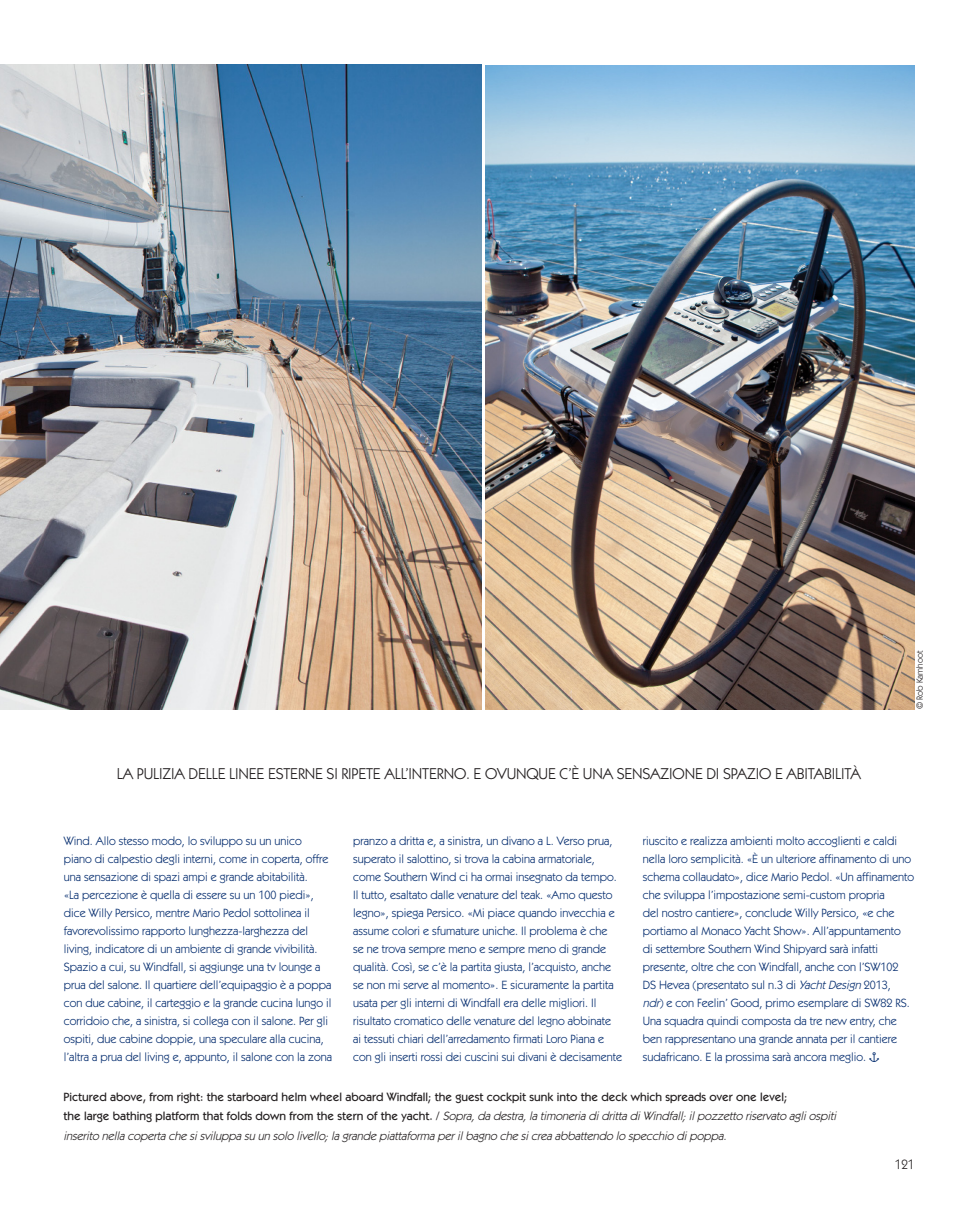
<style>
.page{position:relative;width:978px;height:1212px;background:#fff}
.page>*{position:absolute;margin:0;border:0;box-sizing:border-box;transform-origin:0 0}
.sommario_ita{font:15.75px "ITC Kabel Std";letter-spacing:-.01em;color:#231f20}
.t1{font:13.5px "ITC Kabel Std";color:#231f20;scale:.95 1}
.testo_ita_capo{font:12px/18px "ITC Kabel Std";color:#052d6f}
.dida_eng{font:italic 12px "ITC Kabel Std";color:#231f20}
.dida_eng-2{font:500 12px "ITC Kabel Std";color:#231f20}
.credit{font:9px "ITC Kabel Std";color:#231f20}
.s1{font-style:italic}
.s2{font-family:"Carta Std";font-size:15px}
.s3{font-weight:500;font-style:normal}
</style>
<div class="page">
<img style="left:0;top:64px;width:481px;height:645px">
<img style="left:485px;top:66px;width:429px;height:643px">
<p class="sommario_ita" style="left:117px;top:765px;width:746px">LA PULIZIA DELLE LINEE ESTERNE SI RIPETE ALL’INTERNO. E OVUNQUE C’È UNA SENSAZIONE DI SPAZIO E ABITABILITÀ</p>
<p class="credit" style="left:914px;top:709px;width:60px;rotate:-90deg">© Rob Kamhoot</p>
<p class="testo_ita_capo" style="left:64px;top:832px;width:270px">Wind. Allo stesso modo, lo sviluppo su un unico piano di calpestio degli interni, come in coperta, offre una sensazione di spazi ampi e grande abitabilità.<br>«La percezione è quella di essere su un 100 piedi», dice Willy Persico, mentre Mario Pedol sottolinea il favorevolissimo rapporto lunghezza-larghezza del living, indicatore di un ambiente di grande vivibilità.<br>Spazio a cui, su Windfall, si aggiunge una tv lounge a prua del salone. Il quartiere dell’equipaggio è a poppa con due cabine, il carteggio e la grande cucina lungo il corridoio che, a sinistra, si collega con il salone. Per gli ospiti, due cabine doppie, una speculare alla cucina, l’altra a prua del living e, appunto, il salone con la zona</p>
<p class="testo_ita_capo" style="left:353px;top:832px;width:270px">pranzo a dritta e, a sinistra, un divano a L. Verso prua, superato il salottino, si trova la cabina armatoriale, come Southern Wind ci ha ormai insegnato da tempo.<br>Il tutto, esaltato dalle venature del teak. «Amo questo legno», spiega Persico. «Mi piace quando invecchia e assume colori e sfumature uniche. Il problema è che<br>se ne trova sempre meno e sempre meno di grande qualità. Così, se c’è la partita giusta, l’acquisto, anche se non mi serve al momento». E sicuramente la partita usata per gli interni di Windfall era delle migliori. Il risultato cromatico delle venature del legno abbinate ai tessuti chiari dell’arredamento firmati Loro Piana e con gli inserti rossi dei cuscini sui divani è decisamente</p>
<p class="testo_ita_capo" style="left:643px;top:832px;width:273px">riuscito e realizza ambienti molto accoglienti e caldi nella loro semplicità. «È un ulteriore affinamento di uno schema collaudato», dice Mario Pedol. «Un affinamento che sviluppa l’impostazione semi-custom propria<br>del nostro cantiere», conclude Willy Persico, «e che portiamo al Monaco Yacht Show». All’appuntamento<br>di settembre Southern Wind Shipyard sarà infatti presente, oltre che con Windfall, anche con l’SW102<br>DS Hevea (presentato sul n.3 di <span class="s1">YachtDesign</span> 2013, <span class="s1">ndr</span>) e con Feelin’ Good, primo esemplare di SW82 RS.<br>Una squadra quindi composta da tre new entry, che ben rappresentano una grande annata per il cantiere sudafricano. E la prossima sarà ancora meglio. <span class="s2">•</span></p>
<p class="dida_eng-2" style="left:63px;top:1089px;width:726px">Pictured above, from right: the starboard helm wheel aboard Windfall; the guest cockpit sunk into the deck which spreads over one level;</p>
<p class="dida_eng" style="left:63px;top:1109px;width:777px"><span class="s3">t h e l a r g e b a t h i n g p l a tfo r m t h a t fo l d s d o w n f r o m t h e s t e r n o f t h e y a c h t . /</span> Sopra,dadestra,latimoneriadidrittadiWindfall;ilpozzetto riservato agliospiti</p>
<p class="dida_eng" style="left:63px;top:1129px;width:667px">inserito nellacopertache sisviluppasu un solo livello;lagrande piattaformaperilbagno che sicreaabbattendo lo specchio dipoppa.</p>
<p class="t1" style="left:895px;top:1156px;width:22px">121</p>
</div>
